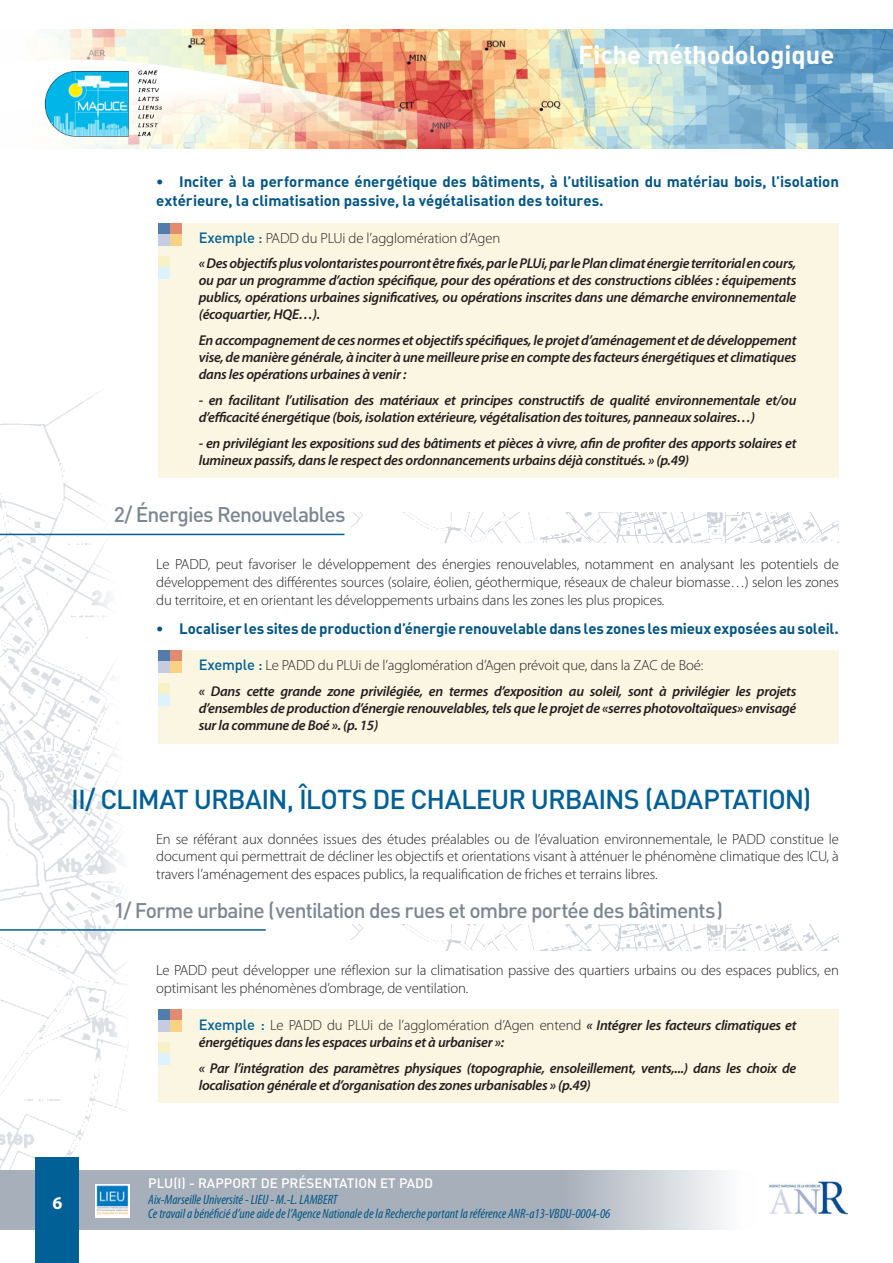
<style>
.page{position:relative;width:893px;height:1263px;background:#fff}
.page>*{position:absolute;margin:0;border:0;box-sizing:border-box;transform-origin:0 0}
.t1{font:500 27px "DIN";letter-spacing:-.035em;color:#016096}
.t2{font:25.5px "DIN Bold Alternate";color:#fff}
.t3{font:500 21px "DIN";letter-spacing:-.045em;color:#7c8793}
.t4{font:700 18px "Myriad";color:#fff}
.t5{font:15px/19.5px "DIN Bold Alternate";letter-spacing:-.005em;color:#015587}
.t6{font:300 14.7px/17.7px "Myriad Pro";letter-spacing:-.01em;color:#231f20;text-align:justify}
.t7{font:italic 600 14.25px/17.1px "Myriad Pro";letter-spacing:-.02em;color:#231f20;text-align:justify}
.t8{font:italic condensed 13.5px/13.5px "Myriad Pro";color:#015587}
.t9{font:500 13.5px "DIN";color:#fff}
.s1{font-family:"DIN";font-weight:500;color:#016096}
.s2{font-weight:600;font-style:italic;font-size:14.25px}
</style>
<div class="page">
<img style="left:0;top:391px;width:129px;height:779px">
<svg style="left:0;top:1170px;width:725px;height:60px;background:#b0b7c1"></svg>
<img style="left:35px;top:29px;width:857px;height:120px">
<div style="left:35px;top:1158px;width:44px;height:105px;background:#016096"></div>
<img style="left:95px;top:1184px;width:34px;height:34px">
<img style="left:769px;top:1181px;width:78px;height:33px">
<img style="left:43px;top:68px;width:124px;height:70px">
<hr style="left:0;top:534px;width:344px;height:1px;background:#016096">
<img style="left:352px;top:512px;width:487px;height:30px">
<img style="left:352px;top:925px;width:487px;height:25px">
<hr style="left:0;top:929px;width:266px;height:2px;background:#016096">
<div style="left:159px;top:223px;width:680px;height:254px;background:#fbf6e1"></div>
<div style="left:159px;top:223px;width:11px;height:11px;background:#527cab"></div>
<div style="left:159px;top:234px;width:11px;height:11px;background:#c3cce0"></div>
<div style="left:170px;top:223px;width:11px;height:11px;background:#e38b71"></div>
<div style="left:170px;top:234px;width:11px;height:11px;background:#f9d184"></div>
<div style="left:159px;top:256px;width:11px;height:11px;background:#f8f0c7"></div>
<div style="left:159px;top:267px;width:11px;height:11px;background:#dcf2fc"></div>
<div style="left:159px;top:650px;width:680px;height:94px;background:#fbf6e1"></div>
<div style="left:159px;top:650px;width:11px;height:11px;background:#527cab"></div>
<div style="left:159px;top:661px;width:11px;height:11px;background:#c3cce0"></div>
<div style="left:170px;top:650px;width:11px;height:11px;background:#e38b71"></div>
<div style="left:170px;top:661px;width:11px;height:11px;background:#f9d184"></div>
<div style="left:159px;top:684px;width:11px;height:11px;background:#f8f0c7"></div>
<div style="left:159px;top:695px;width:11px;height:11px;background:#dcf2fc"></div>
<div style="left:159px;top:1010px;width:680px;height:93px;background:#fbf6e1"></div>
<div style="left:159px;top:1010px;width:11px;height:11px;background:#527cab"></div>
<div style="left:159px;top:1021px;width:11px;height:11px;background:#c3cce0"></div>
<div style="left:170px;top:1010px;width:11px;height:11px;background:#e38b71"></div>
<div style="left:170px;top:1021px;width:11px;height:11px;background:#f9d184"></div>
<div style="left:159px;top:1043px;width:11px;height:11px;background:#f8f0c7"></div>
<div style="left:159px;top:1054px;width:11px;height:11px;background:#dcf2fc"></div>
<h2 class="t2" style="left:578px;top:38px;width:258px">Fiche méthodologique</h2>
<p class="t5" style="left:156px;top:171px;width:684px">• Inciter à la performance énergétique des bâtiments, à l’utilisation du matériau bois, l’isolation extérieure, la climatisation passive, la végétalisation des toitures.</p>
<p class="t6" style="left:199px;top:229px;width:303px"><span class="s1">Exemple :</span> PADD du PLUi de l’agglomération d’Agen</p>
<p class="t7" style="left:199px;top:254px;width:599px">« Des objectifs plus volontaristes pourront être fixés, par le PLUi, par le Plan climat énergie territorial en cours, ou par un programme d’action spécifique, pour des opérations et des constructions ciblées : équipements publics, opérations urbaines significatives, ou opérations inscrites dans une démarche environnementale (écoquartier, HQE…).</p>
<p class="t7" style="left:199px;top:331px;width:599px">En accompagnement de ces normes et objectifs spécifiques, le projet d’aménagement et de développement vise, de manière générale, à inciter à une meilleure prise en compte des facteurs énergétiques et climatiques dans les opérations urbaines à venir :</p>
<p class="t7" style="left:199px;top:391px;width:599px">- en facilitant l’utilisation des matériaux et principes constructifs de qualité environnementale et/ou d’efficacité énergétique (bois, isolation extérieure, végétalisation des toitures, panneaux solaires…)</p>
<p class="t7" style="left:199px;top:434px;width:599px">- en privilégiant les expositions sud des bâtiments et pièces à vivre, afin de profiter des apports solaires et lumineux passifs, dans le respect des ordonnancements urbains déjà constitués. » (p.49)</p>
<h3 class="t3" style="left:114px;top:501px;width:233px">2/ Énergies Renouvelables</h3>
<p class="t6" style="left:156px;top:556px;width:684px">Le PADD, peut favoriser le développement des énergies renouvelables, notamment en analysant les potentiels de développement des différentes sources (solaire, éolien, géothermique, réseaux de chaleur biomasse…) selon les zones du territoire, et en orientant les développements urbains dans les zones les plus propices.</p>
<p class="t5" style="left:156px;top:618px;width:684px">• Localiser les sites de production d’énergie renouvelable dans les zones lesmieux exposées au soleil.</p>
<p class="t6" style="left:199px;top:656px;width:506px"><span class="s1">Exemple :</span> Le PADD du PLUi de l’agglomération d’Agen prévoit que, dans la ZAC de Boé:</p>
<p class="t7" style="left:199px;top:682px;width:599px">« Dans cette grande zone privilégiée, en termes d’exposition au soleil, sont à privilégier les projets d’ensembles de production d’énergie renouvelables, tels que le projet de «serres photovoltaïques» envisagé sur la commune de Boé ». (p. 15)</p>
<h1 class="t1" style="left:71px;top:782px;width:742px">II/ CLIMAT URBAIN, ÎLOTS DE CHALEUR URBAINS (ADAPTATION)</h1>
<p class="t6" style="left:156px;top:830px;width:684px">En se référant aux données issues des études préalables ou de l’évaluation environnementale, le PADD constitue le document qui permettrait de décliner les objectifs et orientations visant à atténuer le phénomène climatique des ICU, à travers l’aménagement des espaces publics, la requalification de friches et terrains libres.</p>
<h3 class="t3" style="left:114px;top:897px;width:611px">1/ Forme urbaine (ventilation des rues et ombre portée des bâtiments)</h3>
<p class="t6" style="left:156px;top:961px;width:684px">Le PADD peut développer une réflexion sur la climatisation passive des quartiers urbains ou des espaces publics, en optimisant les phénomènes d’ombrage, de ventilation.</p>
<p class="t6" style="left:199px;top:1016px;width:599px"><span class="s1">Exemple :</span> Le PADD du PLUi de l’agglomération d’Agen entend <span class="s2">« Intégrer les facteurs climatiques et</span></p>
<p class="t7" style="left:199px;top:1029px;width:599px;line-height:25.7px">énergétiques dans les espaces urbains et à urbaniser »:<br>« Par l’intégration des paramètres physiques (topographie, ensoleillement, vents,...) dans les choix de</p>
<p class="t7" style="left:199px;top:1076px;width:394px">localisation générale et d’organisation des zones urbanisables » (p.49)</p>
<p class="t4" style="left:52px;top:1194px;width:11px">6</p>
<p class="t9" style="left:148px;top:1174px;width:286px">PLU(I) - RAPPORT DE PRÉSENTATION ET PADD</p>
<p class="t8" style="left:148px;top:1193px;width:464px">Aix-Marseille Université - LIEU - M.-L. LAMBERT<br>Ce travail a bénéficié d’une aide de l’Agence Nationale de la Recherche portant la référence ANR-a13-VBDU-0004-06</p>
</div>
